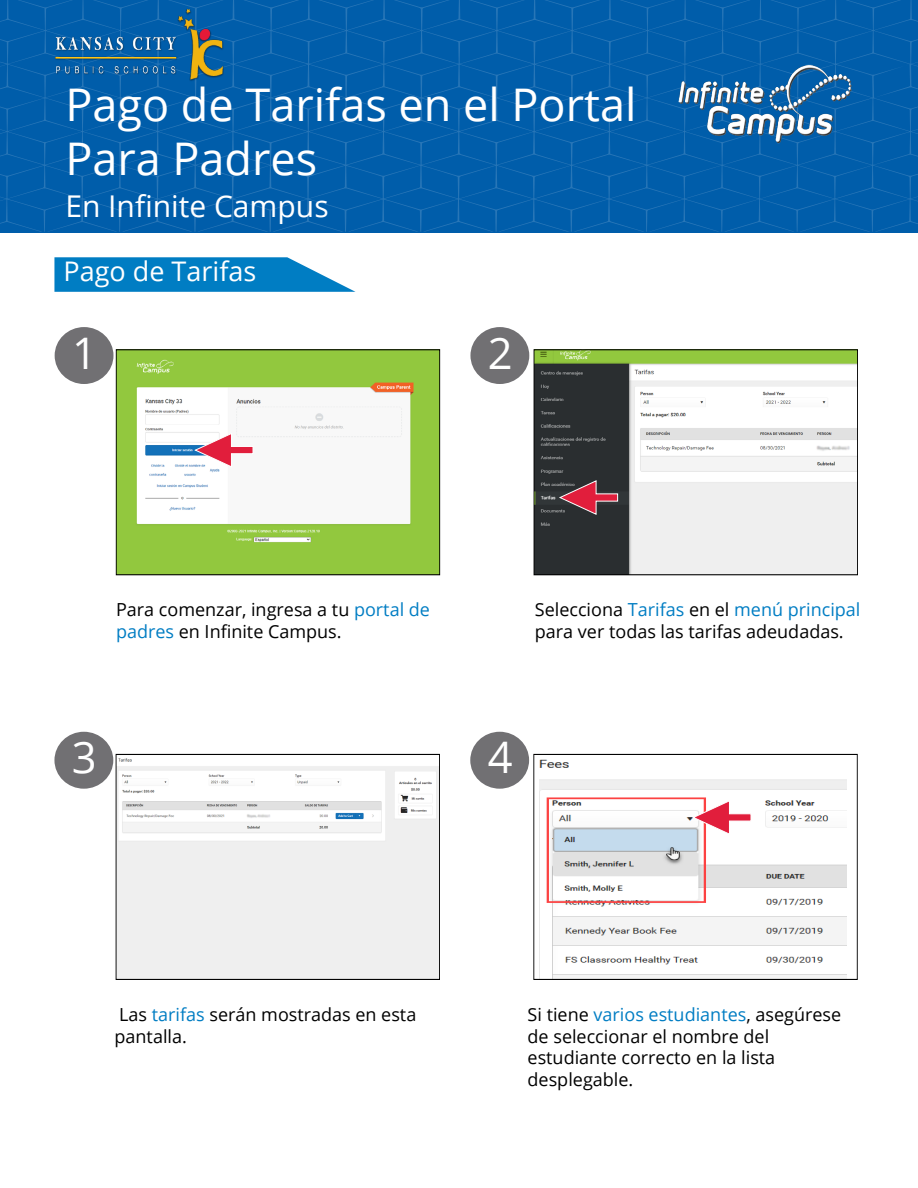
<style>
.page{position:relative;width:918px;height:1188px;background:#fff}
.page>*{position:absolute;margin:0;border:0;box-sizing:border-box;transform-origin:0 0}
.t1{font:45px/54px "Open Sans";color:#fff}
.t2{font:43.5px "Open Sans";color:#fff}
.t3{font:30px "Open Sans";color:#fff}
.t4{font:27px "Open Sans";color:#fff}
.t5{font:18px/21.6px "Open Sans";color:#000}
.s1{color:#007dc3}
</style>
<div class="page">
<svg style="left:0;top:0;width:918px;height:232px;background:#025eaa"></svg>
<img style="left:55px;top:0;width:169px;height:105px">
<img style="left:653px;top:52px;width:223px;height:119px">
<img style="left:118px;top:352px;width:320px;height:221px">
<div style="left:116px;top:350px;width:324px;height:225px;border:1px solid #000"></div>
<div style="left:55px;top:327px;width:58px;height:57px;background:#717073;border-radius:50%"></div>
<div style="left:470px;top:327px;width:59px;height:57px;background:#717073;border-radius:50%"></div>
<img style="left:536px;top:352px;width:320px;height:221px">
<div style="left:534px;top:350px;width:324px;height:225px;border:1px solid #000"></div>
<svg style="left:194px;top:432px;width:60px;height:36px"></svg>
<svg style="left:54px;top:257px;width:302px;height:35px;background:#208dca"></svg>
<img style="left:118px;top:758px;width:320px;height:220px">
<div style="left:116px;top:754px;width:324px;height:226px;border:1px solid #000"></div>
<div style="left:54px;top:732px;width:59px;height:57px;background:#717073;border-radius:50%"></div>
<div style="left:470px;top:732px;width:59px;height:57px;background:#717073;border-radius:50%"></div>
<img style="left:539px;top:759px;width:308px;height:219px">
<div style="left:534px;top:754px;width:324px;height:226px;border:1px solid #000"></div>
<svg style="left:692px;top:800px;width:60px;height:35px"></svg>
<svg style="left:559px;top:480px;width:59px;height:35px;background:#783a45"></svg>
<h1 class="t1" style="left:65px;top:77px;width:573px">Pago de Tarifas en el Portal<br>Para Padres</h1>
<h3 class="t3" style="left:65px;top:186px;width:265px">En Infinite Campus</h3>
<h3 class="t4" style="left:64px;top:253px;width:194px">Pago de Tarifas</h3>
<h2 class="t2" style="left:72px;top:323px;width:26px">1</h2>
<h2 class="t2" style="left:488px;top:323px;width:26px">2</h2>
<p class="t5" style="left:116px;top:598px;width:316px">Para comenzar, ingresa a tu <span class="s1">portal de padres</span> en Infinite Campus.</p>
<p class="t5" style="left:535px;top:598px;width:327px">Selecciona <span class="s1">Tarifas</span> en el <span class="s1">menú principal </span>para ver todas las tarifas adeudadas.</p>
<h2 class="t2" style="left:72px;top:728px;width:26px">3</h2>
<h2 class="t2" style="left:488px;top:728px;width:26px">4</h2>
<p class="t5" style="left:115px;top:1003px;width:303px">Las <span class="s1">tarifas</span> serán mostradas en esta pantalla.</p>
<p class="t5" style="left:528px;top:1003px;width:315px">Si tiene <span class="s1">varios estudiantes</span>, asegúrese de seleccionar el nombre del estudiante correcto en la lista desplegable.</p>
</div>
